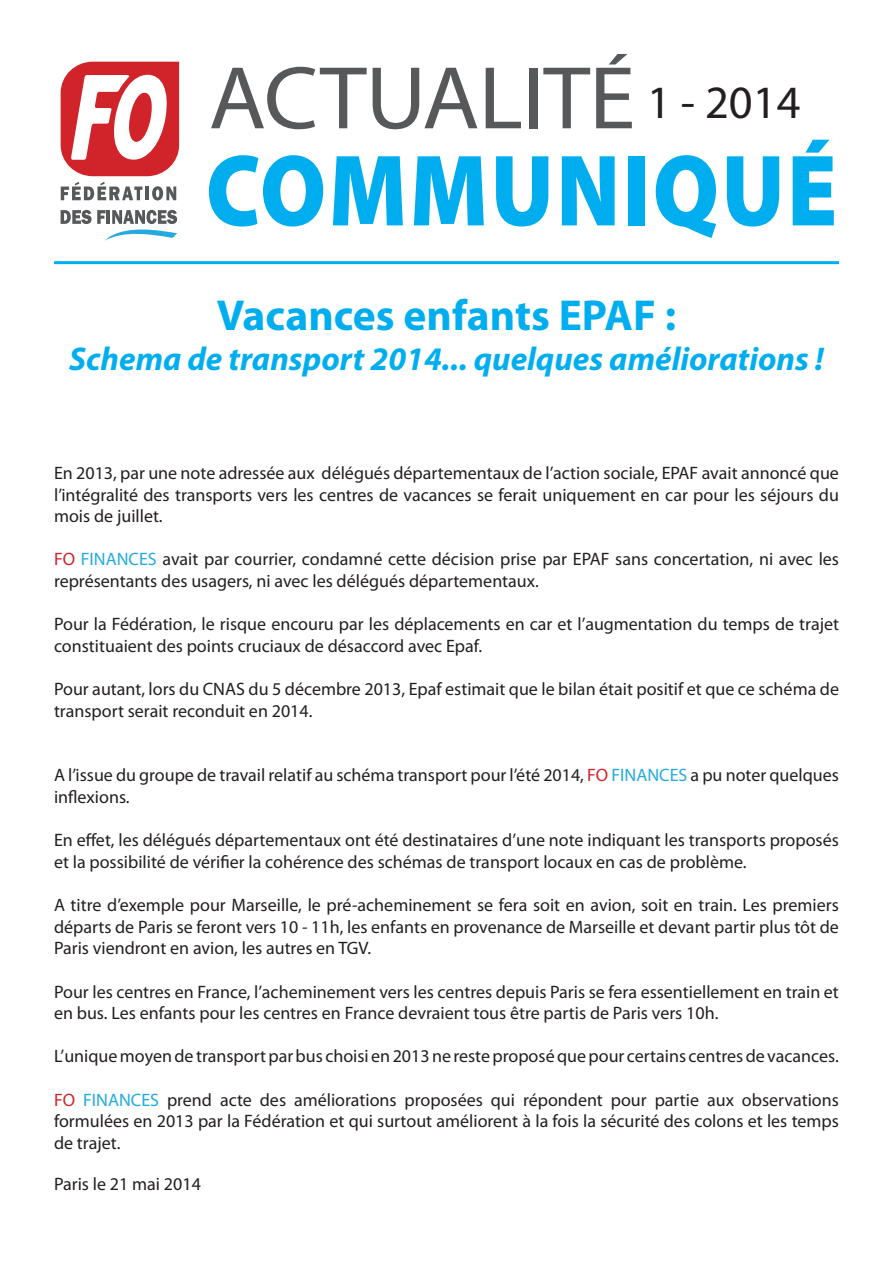
<style>
.page{position:relative;width:893px;height:1263px;background:#fff}
.page>*{position:absolute;margin:0;border:0;box-sizing:border-box;transform-origin:0 0}
.t1{font:46.5px "Myriad Pro";color:#231f20}
.t2{font:700 43.5px "Myriad Pro";color:#00aeef}
.t3{font:italic 700 33px "Myriad Pro";color:#00aeef}
.Corps_de_texte{font:18px/21.6px "Myriad Pro";color:#231f20}
.Corps_de_texte_2{font:18px/21.6px "Myriad Pro";color:#231f20;text-align:justify}
.s1{color:#d1232a}
.s2{color:#24aae1}
</style>
<div class="page">
<svg style="left:211px;top:67px;width:156px;height:62px"></svg>
<svg style="left:373px;top:68px;width:104px;height:61px"></svg>
<svg style="left:486px;top:68px;width:35px;height:60px"></svg>
<div style="left:529px;top:68px;width:8px;height:60px;background:#57585a"></div>
<svg style="left:543px;top:68px;width:47px;height:60px"></svg>
<svg style="left:596px;top:54px;width:36px;height:74px"></svg>
<svg style="left:209px;top:155px;width:114px;height:72px"></svg>
<svg style="left:333px;top:156px;width:70px;height:69px"></svg>
<svg style="left:414px;top:156px;width:70px;height:69px"></svg>
<svg style="left:496px;top:156px;width:52px;height:71px"></svg>
<svg style="left:562px;top:156px;width:53px;height:69px"></svg>
<div style="left:628px;top:156px;width:17px;height:69px;background:#00aeef"></div>
<svg style="left:656px;top:155px;width:60px;height:83px"></svg>
<svg style="left:727px;top:156px;width:52px;height:71px"></svg>
<svg style="left:793px;top:140px;width:41px;height:85px"></svg>
<hr style="left:54px;top:261px;width:785px;height:3px;background:#00aeef">
<svg style="left:61px;top:62px;width:118px;height:114px"></svg>
<svg style="left:61px;top:182px;width:81px;height:18px"></svg>
<hr style="left:145px;top:187px;width:4px;height:13px;background:#57585a">
<svg style="left:152px;top:186px;width:24px;height:14px"></svg>
<svg style="left:61px;top:210px;width:117px;height:31px"></svg>
<p class="t1" style="left:647px;top:74px;width:155px">1 - 2014</p>
<p class="t2" style="left:217px;top:287px;width:461px">Vacances enfants EPAF :</p>
<p class="t3" style="left:69px;top:337px;width:756px">Schema de transport 2014... quelques améliorations !</p>
<p class="Corps_de_texte_2" style="left:54px;top:462px;width:786px">En 2013, par une note adressée aux délégués départementaux de l’action sociale, EPAF avait annoncé que l’intégralité des transports vers les centres de vacances se ferait uniquement en car pour les séjours du mois de juillet.</p>
<p class="Corps_de_texte" style="left:54px;top:548px;width:787px"><span class="s1">FO</span> <span class="s2">FINANCES</span> avait par courrier, condamné cette décision prise par EPAF sans concertation, ni avec les représentants des usagers, ni avec les délégués départementaux.</p>
<p class="Corps_de_texte" style="left:54px;top:613px;width:786px">Pour la Fédération, le risque encouru par les déplacements en car et l’augmentation du temps de trajet constituaient des points cruciaux de désaccord avec Epaf.</p>
<p class="Corps_de_texte" style="left:54px;top:678px;width:786px">Pour autant, lors du CNAS du 5 décembre 2013, Epaf estimait que le bilan était positif et que ce schéma de transport serait reconduit en 2014.</p>
<p class="Corps_de_texte" style="left:54px;top:764px;width:786px">A l’issue du groupe de travail relatif au schéma transport pour l’été 2014, <span class="s1">FO</span> <span class="s2">FINANCES</span> a pu noter quelques inflexions.</p>
<p class="Corps_de_texte" style="left:54px;top:829px;width:786px">En effet, les délégués départementaux ont été destinataires d’une note indiquant les transports proposés et la possibilité de vérifier la cohérence des schémas de transport locaux en cas de problème.</p>
<p class="Corps_de_texte" style="left:54px;top:894px;width:786px;text-align:justify">A titre d’exemple pour Marseille, le pré-acheminement se fera soit en avion, soit en train. Les premiers départs de Paris se feront vers 10 - 11h, les enfants en provenance de Marseille et devant partir plus tôt de Paris viendront en avion, les autres en TGV.</p>
<p class="Corps_de_texte" style="left:54px;top:980px;width:786px">Pour les centres en France, l’acheminement vers les centres depuis Paris se fera essentiellement en train et en bus. Les enfants pour les centres en France devraient tous être partis de Paris vers 10h.</p>
<p class="Corps_de_texte" style="left:54px;top:1045px;width:786px">L’unique moyen de transport par bus choisi en 2013 ne reste proposé que pour certains centres de vacances.</p>
<p class="Corps_de_texte" style="left:54px;top:1088px;width:786px;text-align:justify"><span class="s1">FO</span> <span class="s2">FINANCES</span> prend acte des améliorations proposées qui répondent pour partie aux observations formulées en 2013 par la Fédération et qui surtout améliorent à la fois la sécurité des colons et les temps de trajet.</p>
<p class="Corps_de_texte" style="left:54px;top:1173px;width:148px">Paris le 21 mai 2014</p>
</div>
